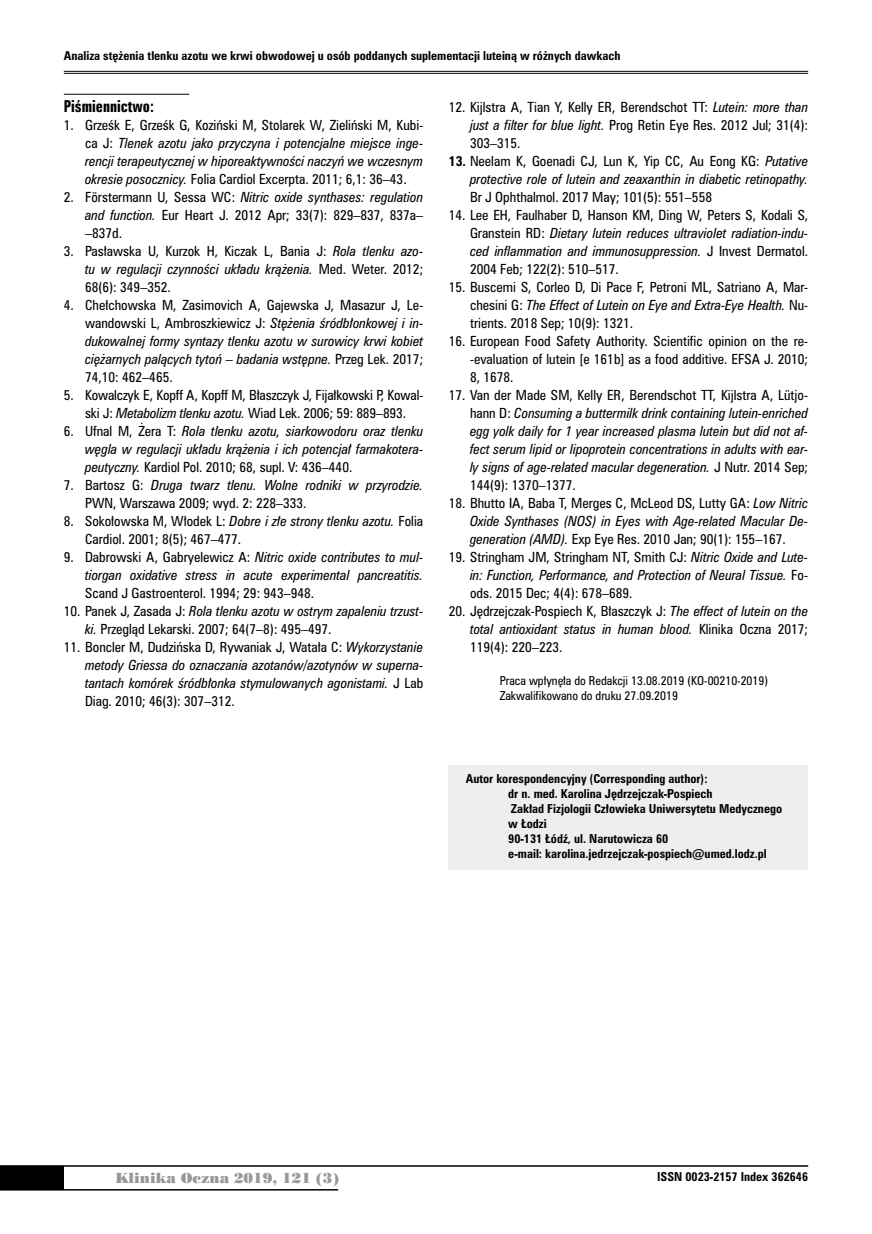
<style>
.page{position:relative;width:872px;height:1234px;background:#fff}
.page>*{position:absolute;margin:0;border:0;box-sizing:border-box;transform-origin:0 0}
.t1{font:15px "Zurich Bd X Cn PL";color:#000}
.t2{font:13.5px "Poster Bodoni PL";color:#98989c}
.t3{font:12.75px/18px "Zurich Cn PL";color:#000;text-align:justify}
.t4{font:italic 12.75px/18px "Zurich Cn PL";color:#000;text-align:justify}
.t5{font:700 11.25px/15px "Zurich Cn PL";color:#000}
.t6{font:11.25px/15px "Zurich Cn PL";color:#000}
.s1{font-style:normal}
.s2{font-style:italic}
.s3{font-weight:700;font-style:normal}
</style>
<div class="page">
<div style="left:0;top:1165px;width:64px;height:24px;background:#000"></div>
<hr style="left:0;top:1164px;width:808px;height:2px;background:#000">
<hr style="left:0;top:1188px;width:338px;height:2px;background:#000">
<hr style="left:64px;top:71px;width:744px;height:1px;background:#000">
<hr style="left:64px;top:73px;width:744px;height:1px;background:#000">
<hr style="left:64px;top:94px;width:125px;height:1px;background:#000">
<div style="left:449px;top:764px;width:359px;height:105px;background:#edeeef"></div>
<p class="t5" style="left:64px;top:48px;width:558px">Analiza stężenia tlenku azotu we krwi obwodowej u osób poddanych suplementacji luteiną w różnych dawkach</p>
<p class="t1" style="left:64px;top:96px;width:92px">Piśmiennictwo:</p>
<p class="t4" style="left:85px;top:115px;width:340px;text-indent:-21px"><span class="s1">1. Grześk E, Grześk G, Koziński M, Stolarek W, Zieliński M, Kubi&shy;ca J:</span> Tlenek azotu jako przyczyna i potencjalne miejsce inge&shy;rencji terapeutycznej w hiporeaktywności naczyń we wczesnym okresie posocznicy. <span class="s1">Folia Cardiol Excerpta. 2011; 6,1: 36–43.</span></p>
<p class="t3" style="left:85px;top:187px;width:340px;text-indent:-21px">2. Förstermann U, Sessa WC: <span class="s2">Nitric oxide synthases: regulation and function.</span> Eur Heart J. 2012 Apr; 33(7): 829–837, 837a– –837d.</p>
<p class="t3" style="left:85px;top:241px;width:340px;text-indent:-21px">3. Pasławska U, Kurzok H, Kiczak L, Bania J: <span class="s2">Rola tlenku azo&shy;tu w regulacji czynności układu krążenia.</span> Med. Weter. 2012; 68(6): 349–352.</p>
<p class="t4" style="left:85px;top:295px;width:340px;text-indent:-21px"><span class="s1">4. Chełchowska M, Zasimovich A, Gajewska J, Masazur J, Le&shy;wandowski L, Ambroszkiewicz J:</span> Stężenia śródbłonkowej i in&shy;dukowalnej formy syntazy tlenku azotu w surowicy krwi kobiet ciężarnych palących tytoń – badania wstępne. <span class="s1">Przeg Lek. 2017; 74,10: 462–465.</span></p>
<p class="t3" style="left:64px;top:385px;width:361px;text-align:center">5. Kowalczyk E, Kopff A, Kopff M, Błaszczyk J, Fijałkowski P, Kowal&shy;ski J: <span class="s2">Metabolizm tlenku azotu.</span> Wiad Lek. 2006; 59: 889–893.</p>
<p class="t4" style="left:85px;top:422px;width:340px;text-indent:-21px"><span class="s1">6. Ufnal M, Żera T:</span> Rola tlenku azotu, siarkowodoru oraz tlenku węgla w regulacji układu krążenia i ich potencjał farmakotera&shy;peutyczny. <span class="s1">Kardiol Pol. 2010; 68, supl. V: 436–440.</span></p>
<p class="t3" style="left:85px;top:476px;width:340px;text-indent:-21px">7. Bartosz G: <span class="s2">Druga twarz tlenu. Wolne rodniki w przyrodzie.<br></span>PWN, Warszawa 2009; wyd. 2: 228–333.</p>
<p class="t3" style="left:85px;top:512px;width:340px;text-indent:-21px">8. Sokołowska M, Włodek L: <span class="s2">Dobre i złe strony tlenku azotu.</span> Folia<br>Cardiol. 2001; 8(5); 467–477.</p>
<p class="t4" style="left:64px;top:548px;width:361px;text-align:right"><span class="s1">9. Dabrowski A, Gabryelewicz A:</span> Nitric oxide contributes to mul&shy;tiorgan oxidative stress in acute experimental pancreatitis.</p>
<p class="t3" style="left:85px;top:584px;width:231px">Scand J Gastroenterol. 1994; 29: 943–948.</p>
<p class="t3" style="left:85px;top:602px;width:340px;text-indent:-21px">10. Panek J, Zasada J: <span class="s2">Rola tlenku azotu w ostrym zapaleniu trzust&shy;ki.</span> Przegląd Lekarski. 2007; 64(7–8): 495–497.</p>
<p class="t4" style="left:85px;top:638px;width:340px;text-indent:-21px"><span class="s1">11. Boncler M, Dudzińska D, Rywaniak J, Watała C:</span> Wykorzystanie metody Griessa do oznaczania azotanów/azotynów w superna&shy;tantach komórek śródbłonka stymulowanych agonistami. <span class="s1">J Lab Diag. 2010; 46(3): 307–312.</span></p>
<p class="t3" style="left:470px;top:98px;width:340px;text-indent:-21px">12. Kijlstra A, Tian Y, Kelly ER, Berendschot TT: <span class="s2">Lutein: more than just a filter for blue light.</span> Prog Retin Eye Res. 2012 Jul; 31(4):<br>303–315.</p>
<p class="t4" style="left:449px;top:152px;width:361px;text-align:right"><span class="s3">13.</span> <span class="s1">Neelam K, Goenadi CJ, Lun K, Yip CC, Au Eong KG:</span> Putative protective role of lutein and zeaxanthin in diabetic retinopathy.</p>
<p class="t3" style="left:470px;top:188px;width:243px">Br J Ophthalmol. 2017 May; 101(5): 551–558</p>
<p class="t3" style="left:470px;top:206px;width:340px;text-indent:-21px">14. Lee EH, Faulhaber D, Hanson KM, Ding W, Peters S, Kodali S, Granstein RD: <span class="s2">Dietary lutein reduces ultraviolet radiation-indu&shy;ced inflammation and immunosuppression.</span> J Invest Dermatol.<br>2004 Feb; 122(2): 510–517.</p>
<p class="t3" style="left:470px;top:278px;width:340px;text-indent:-21px">15. Buscemi S, Corleo D, Di Pace F, Petroni ML, Satriano A, Mar&shy;chesini G: <span class="s2">The Effect of Lutein on Eye and Extra-Eye Health.</span> Nu&shy;trients. 2018 Sep; 10(9): 1321.</p>
<p class="t3" style="left:470px;top:332px;width:340px;text-indent:-21px">16. European Food Safety Authority. Scientific opinion on the re--evaluation of lutein [e 161b] as a food additive. EFSA J. 2010; 8, 1678.</p>
<p class="t4" style="left:470px;top:386px;width:340px;text-indent:-21px"><span class="s1">17. Van der Made SM, Kelly ER, Berendschot TT, Kijlstra A, Lütjo&shy;hann D:</span> Consuming a buttermilk drink containing lutein-enriched egg yolk daily for 1 year increased plasma lutein but did not af&shy;fect serum lipid or lipoprotein concentrations in adults with ear&shy;ly signs of age-related macular degeneration. <span class="s1">J Nutr. 2014 Sep; 144(9): 1370–1377.</span></p>
<p class="t3" style="left:470px;top:494px;width:340px;text-indent:-21px">18. Bhutto IA, Baba T, Merges C, McLeod DS, Lutty GA: <span class="s2">Low Nitric Oxide Synthases (NOS) in Eyes with Age-related Macular De&shy;generation (AMD).</span> Exp Eye Res. 2010 Jan; 90(1): 155–167.</p>
<p class="t4" style="left:470px;top:548px;width:340px;text-indent:-21px"><span class="s1">19. Stringham JM, Stringham NT, Smith CJ:</span> Nitric Oxide and Lute&shy;in: Function, Performance, and Protection of Neural Tissue. <span class="s1">Fo&shy;ods. 2015 Dec; 4(4): 678–689.</span></p>
<p class="t3" style="left:470px;top:602px;width:340px;text-indent:-21px">20. Jędrzejczak-Pospiech K, Błaszczyk J: <span class="s2">The effect of lutein on the total antioxidant status in human blood.</span> Klinika Oczna 2017; 119(4): 220–223.</p>
<p class="t6" style="left:500px;top:673px;width:270px">Praca wpłynęła do Redakcji 13.08.2019 (KO-00210-2019)<br>Zakwalifikowano do druku 27.09.2019</p>
<p class="t5" style="left:508px;top:770px;width:275px;text-indent:-43px">Autor korespondencyjny (Corresponding author):<br>dr n. med. Karolina Jędrzejczak-Pospiech<br>Zakład Fizjologii Człowieka Uniwersytetu Medycznego w Łodzi<br>90-131 Łódź, ul. Narutowicza 60<br>e-mail: karolina.jedrzejczak-pospiech@umed.lodz.pl</p>
<p class="t2" style="left:115px;top:1168px;width:225px">Klinika Oczna 2019, 121 (3)</p>
<p class="t5" style="left:657px;top:1168px;width:152px">ISSN 0023-2157 Index 362646</p>
</div>
